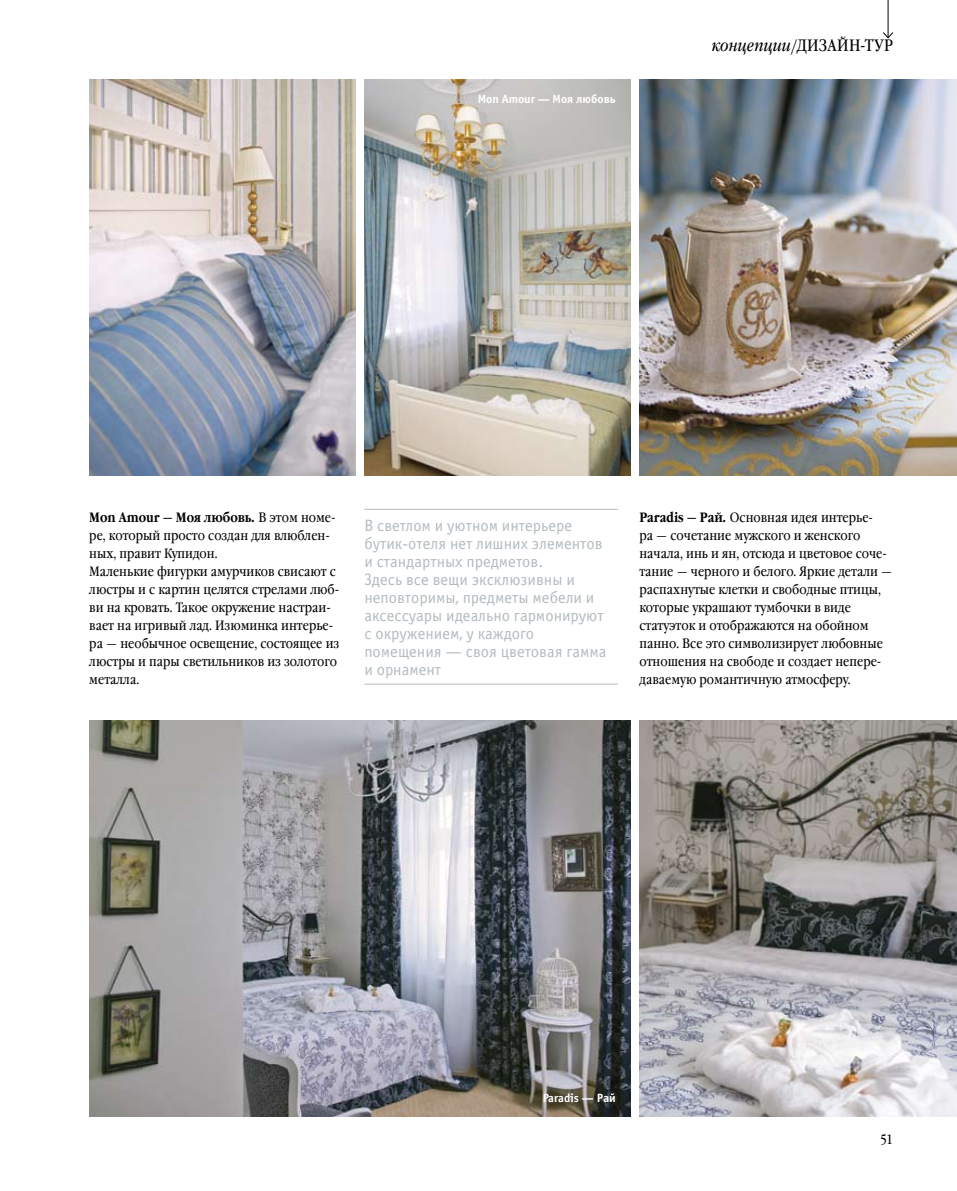
<style>
.page{position:relative;width:957px;height:1191px;background:#fff}
.page>*{position:absolute;margin:0;border:0;box-sizing:border-box;transform-origin:0 0}
.t1{font:16.5px/18px "Officina Sans C";color:#b4bcc0}
.t2{font:16.5px "Garamond Book Narrow C";letter-spacing:.03em;color:#000}
.t3{font:13.5px/18px "Garamond Book Narrow C";color:#000}
.t4{font:700 13.5px "Garamond Narrow C";color:#000}
.t5{font:700 12px "Officina Sans C";color:#fff}
.s1{font-style:italic}
.s2{font-family:"Garamond Book Narrow C";font-weight:400}
.s3{font-family:"Garamond Narrow C";font-weight:700}
</style>
<div class="page">
<img style="left:639px;top:720px;width:318px;height:396px">
<img style="left:89px;top:720px;width:542px;height:396px">
<img style="left:364px;top:79px;width:267px;height:396px">
<img style="left:89px;top:79px;width:267px;height:396px">
<img style="left:639px;top:79px;width:318px;height:396px">
<hr style="left:364px;top:509px;width:254px;height:1px;background:#b4bcc0">
<hr style="left:364px;top:684px;width:254px;height:1px;background:#b4bcc0">
<hr style="left:887px;top:0;width:1px;height:38px;background:#000">
<svg style="left:883px;top:31px;width:11px;height:8px"></svg>
<p class="t5" style="left:478px;top:93px;width:139px">Mon Amour — Моя любовь</p>
<p class="t2" style="left:712px;top:37px;width:183px"><span class="s1">концепции</span>/ДИЗАЙН-ТУР</p>
<p class="t4" style="left:89px;top:510px;width:248px">Mon Amour — Моя любовь. <span class="s2">В этом номе-</span></p>
<p class="t3" style="left:89px;top:527px;width:251px">ре, который просто создан для влюблен&shy;ных, правит Купидон.<br>Маленькие фигурки амурчиков свисают с люстры и с картин целятся стрелами люб&shy;ви на кровать. Такое окружение настраи&shy;вает на игривый лад. Изюминка интерье&shy;ра — необычное освещение, состоящее из люстры и пары светильников из золотого металла.</p>
<p class="t1" style="left:364px;top:517px;width:244px">В светлом и уютном интерьере бутик-отеля нет лишних элементов и стандартных предметов.<br>Здесь все вещи эксклюзивны и неповторимы, предметы мебели и аксессуары идеально гармонируют с окружением, у каждого помещения — своя цветовая гамма и орнамент</p>
<p class="t3" style="left:639px;top:509px;width:254px"><span class="s3">Paradis — Рай.</span> Основная идея интерье-<br>ра — сочетание мужского и женского начала, инь и ян, отсюда и цветовое соче&shy;тание — черного и белого. Яркие детали — распахнутые клетки и свободные птицы, которые украшают тумбочки в виде статуэток и отображаются на обойном панно. Все это символизирует любовные отношения на свободе и создает непере&shy;даваемую романтичную атмосферу.</p>
<p class="t5" style="left:543px;top:1090px;width:75px">Paradis — Рай</p>
<p class="t3" style="left:880px;top:1131px;width:15px">51</p>
</div>
